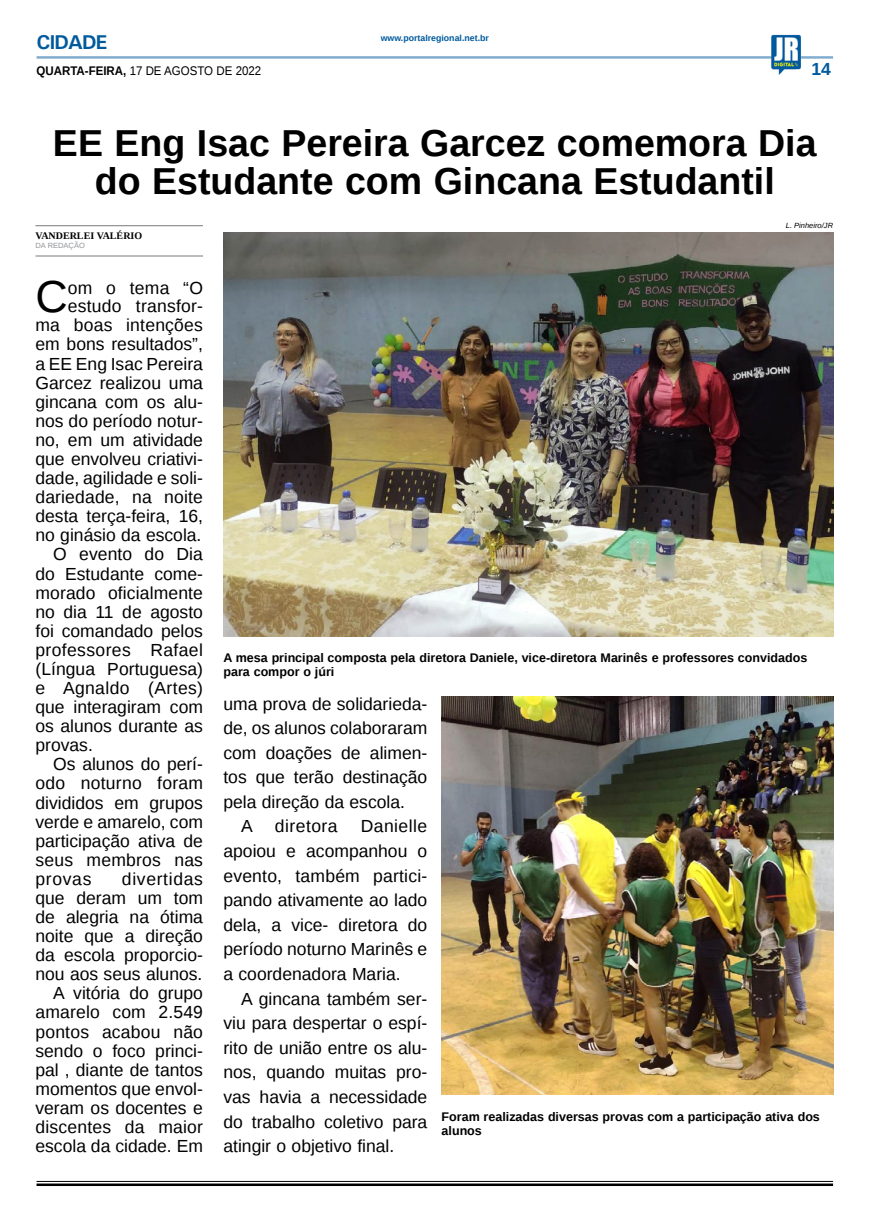
<style>
.page{position:relative;width:869px;height:1223px;background:#fff}
.page>*{position:absolute;margin:0;border:0;box-sizing:border-box;transform-origin:0 0}
.MATÉRIA{font:44.75px "Liberation Sans";color:#000}
.TÍTULO{font:700 37.5px/37.5px "Liberation Sans";color:#000;text-align:center}
.TITULO_PG{font:700 20px "Univers";letter-spacing:-.04em;color:#005a9e}
.MATÉRIA-2{font:17.5px/19.1px "Liberation Sans";color:#000;text-align:justify}
.MATÉRIA-3{font:17.5px "Liberation Sans";letter-spacing:.025em;color:#000}
.TÍTULO-2{font:700 17.5px "Liberation Sans";color:#005a9e}
.LEGENDA{font:700 12.5px/13.8px "Liberation Sans";color:#000}
.DATA_PG{font:12.5px "Liberation Sans";color:#000;scale:.92 1}
.CRÉDITO_NOME{font:700 10px "Liberation Serif";color:#000}
.DATA_PG-2{font:700 8.75px "Liberation Sans";color:#005a9e}
.CRÉDITO_FOTO{font:italic 7.5px "Liberation Sans";color:#000}
.CRÉDITO_MATÉRIA{font:7.5px "Liberation Sans";color:#939598}
.s1{font-weight:700}
</style>
<div class="page">
<hr style="left:36px;top:56px;width:796px;height:3px;background:#005a9e">
<img style="left:770px;top:35px;width:30px;height:40px">
<hr style="left:36px;top:1180px;width:796px;height:1px;background:#000">
<hr style="left:36px;top:1183px;width:796px;height:2px;background:#000">
<img style="left:223px;top:232px;width:609px;height:404px">
<img style="left:441px;top:697px;width:391px;height:397px">
<hr style="left:35px;top:225px;width:168px;height:1px;background:#939598">
<hr style="left:35px;top:255px;width:168px;height:2px;background:#939598">
<p class="TITULO_PG" style="left:36px;top:29px;width:72px">CIDADE</p>
<p class="DATA_PG" style="left:36px;top:64px;width:246px"><span class="s1">QUARTA-FEIRA,</span> 17 DE AGOSTO DE 2022</p>
<p class="DATA_PG-2" style="left:380px;top:32px;width:110px">www.portalregional.net.br</p>
<p class="TÍTULO-2" style="left:811px;top:57px;width:21px">14</p>
<p class="TÍTULO" style="left:53px;top:124px;width:764px">EE Eng Isac Pereira Garcez comemora Dia do Estudante com Gincana Estudantil</p>
<p class="CRÉDITO_NOME" style="left:35px;top:229px;width:108px">VANDERLEI VALÉRIO</p>
<p class="CRÉDITO_MATÉRIA" style="left:35px;top:241px;width:51px">DA REDAÇÃO</p>
<p class="MATÉRIA" style="left:35px;top:271px;width:34px">C</p>
<p class="CRÉDITO_FOTO" style="left:785px;top:220px;width:49px">L. Pinheiro/JR</p>
<p class="MATÉRIA-2" style="left:35px;top:279px;width:169px;text-align:right">om o tema “O estudo transfor-<br>ma boas intenções em bons resultados”, a EE Eng Isac Pereira<br>Garcez realizou uma gincana com os alu&shy;nos do período notur&shy;no, em um atividade que envolveu criativi&shy;dade, agilidade e soli&shy;dariedade, na noite desta terça-feira, 16, no ginásio da escola.</p>
<p class="MATÉRIA-2" style="left:35px;top:545px;width:169px;text-indent:18px">O evento do Dia do Estudante come&shy;morado oficialmente no dia 11 de agosto foi comandado pelos professores Rafael (Língua Portuguesa) e Agnaldo (Artes) que interagiram com os alunos durante as provas.</p>
<p class="MATÉRIA-2" style="left:35px;top:755px;width:169px;text-indent:18px">Os alunos do perí&shy;odo noturno foram divididos em grupos verde e amarelo, com participação ativa de seus membros nas provas</p>
<p class="LEGENDA" style="left:223px;top:650px;width:585px">A mesa principal composta pela diretora Daniele, vice-diretora Marinês e professores convidados para compor o júri</p>
<p class="MATÉRIA-2" style="left:223px;top:692px;width:205px;line-height:24.6px">uma prova de solidarieda&shy;de, os alunos colaboraram com doações de alimen&shy;tos que terão destinação pela direção da escola.</p>
<p class="MATÉRIA-2" style="left:241px;top:817px;width:13px">A</p>
<p class="MATÉRIA-3" style="left:275px;top:816px;width:64px">diretora</p>
<p class="MATÉRIA-2" style="left:223px;top:814px;width:205px;line-height:24.6px;text-indent:137px">Danielle apoiou e acompanhou o evento, também partici&shy;pando ativamente ao lado dela, a vice- diretora do período noturno Marinês e a coordenadora Maria.</p>
<p class="MATÉRIA-2" style="left:223px;top:987px;width:205px;line-height:24.6px;text-indent:18px">A gincana também ser&shy;viu para despertar o espí&shy;rito de união entre os alu&shy;nos, quando muitas pro&shy;vas havia a necessidade do trabalho coletivo para atingir o objetivo final.</p>
<p class="MATÉRIA-2" style="left:35px;top:870px;width:169px;text-indent:86px">divertidas que deram um tom de alegria na ótima noite que a direção da escola proporcio&shy;nou aos seus alunos.</p>
<p class="MATÉRIA-2" style="left:35px;top:984px;width:169px;text-indent:18px">A vitória do grupo amarelo com 2.549 pontos acabou não sendo o foco princi&shy;pal , diante de tantos momentos que envol&shy;veram os docentes e discentes da maior escola da cidade. Em</p>
<p class="LEGENDA" style="left:441px;top:1109px;width:379px">Foram realizadas diversas provas com a participação ativa dos alunos</p>
</div>
